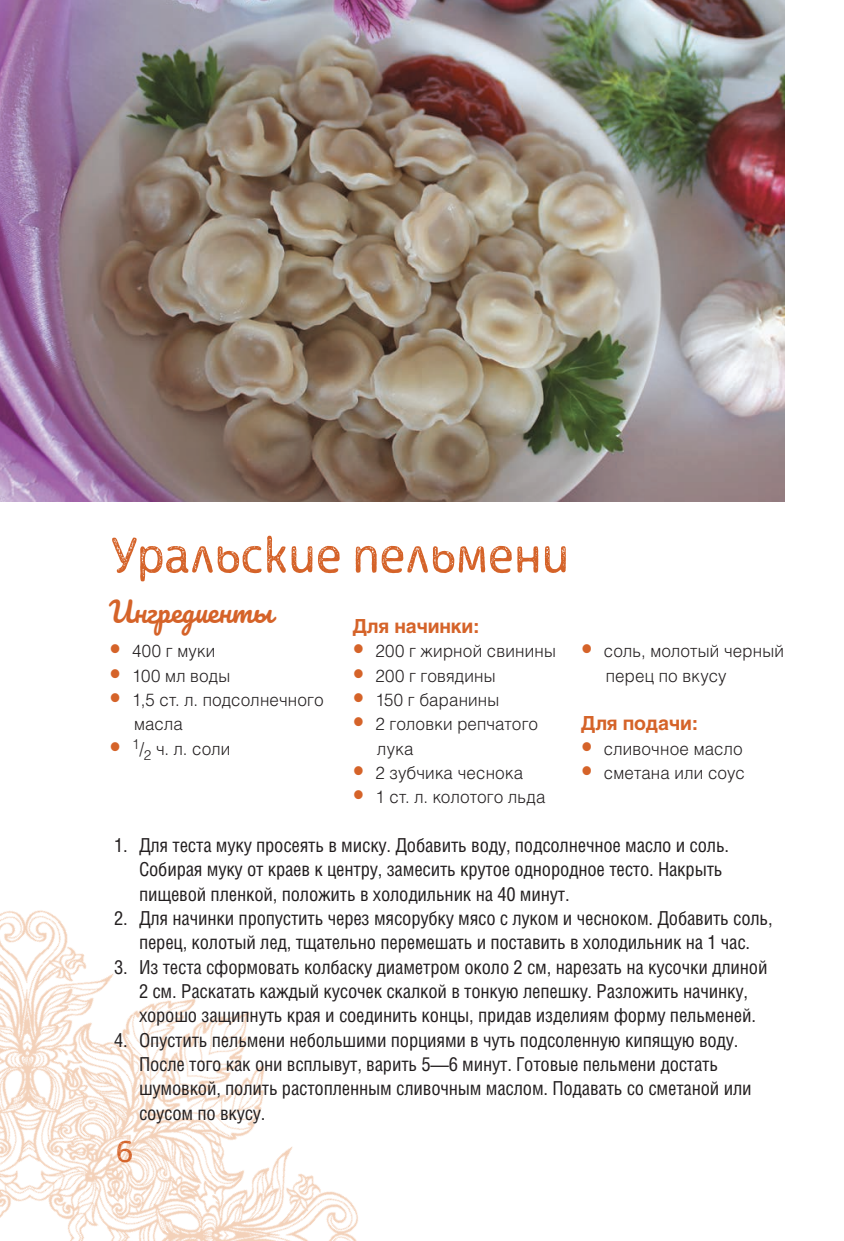
<style>
.page{position:relative;width:844px;height:1241px;background:#fff}
.page>*{position:absolute;margin:0;border:0;box-sizing:border-box;transform-origin:0 0}
.t1{font:52.5px "Ossem Rust";letter-spacing:-.005em;color:#d56329}
.t2{font:31.5px "Ossem Rust";color:#d56329}
.t3{font:28px "Pacifico";color:#d56329}
.t4{font:19.25px/24.3px "Helios Cond";letter-spacing:-.01em;color:#231f20}
.t5{font:700 19.25px "Helios";letter-spacing:-.01em;color:#d56329}
.t6{font:300 17.5px/24.3px "Helios";letter-spacing:.01em;color:#231f20;scale:.96 1}
</style>
<div class="page">
<img style="left:0;top:910px;width:358px;height:330px">
<img style="left:0;top:0;width:784px;height:501px">
<h1 class="t1" style="left:109px;top:524px;width:461px">Уральские пельмени</h1>
<h3 class="t3" style="left:109px;top:597px;width:165px">Ингредиенты</h3>
<p class="t6" style="left:132px;top:638px;width:201px">400 г муки<br>100 мл воды<br>1,5 ст. л. подсолнечного масла<br><sup>1</sup>/<sub>2</sub> ч. л. соли</p>
<p class="t5" style="left:352px;top:615px;width:129px">Для начинки:</p>
<p class="t6" style="left:375px;top:638px;width:189px">200 г жирной свинины<br>200 г говядины<br>150 г баранины<br>2 головки репчатого лука<br>2 зубчика чеснока<br>1 ст. л. колотого льда</p>
<p class="t6" style="left:603px;top:638px;width:189px">соль, молотый черный перец по вкусу</p>
<p class="t5" style="left:580px;top:712px;width:119px">Для подачи:</p>
<p class="t6" style="left:603px;top:736px;width:148px">сливочное масло сметана или соус</p>
<p class="t4" style="left:139px;top:832px;width:591px;text-indent:-25px">1. Для теста муку просеять в миску. Добавить воду, подсолнечное масло и соль.<br>Собирая муку от краев к центру, замесить крутое однородное тесто. Накрыть пищевой пленкой, положить в холодильник на 40 минут.</p>
<p class="t4" style="left:114px;top:905px;width:659px;text-align:center">2. Для начинки пропустить через мясорубку мясо с луком и чесноком. Добавить соль, перец, колотый лед, тщательно перемешать и поставить в холодильник на 1 час.</p>
<p class="t4" style="left:139px;top:954px;width:630px;text-indent:-25px">3. Из теста сформовать колбаску диаметром около 2 см, нарезать на кусочки длиной<br>2 см. Раскатать каждый кусочек скалкой в тонкую лепешку. Разложить начинку, хорошо защипнуть края и соединить концы, придав изделиям форму пельменей.</p>
<p class="t4" style="left:139px;top:1027px;width:614px;text-indent:-25px">4. Опустить пельмени небольшими порциями в чуть подсоленную кипящую воду.<br>После того как они всплывут, варить 5—6 минут. Готовые пельмени достать шумовкой, полить растопленным сливочным маслом. Подавать со сметаной или соусом по вкусу.</p>
<h2 class="t2" style="left:116px;top:1132px;width:19px">6</h2>
</div>
